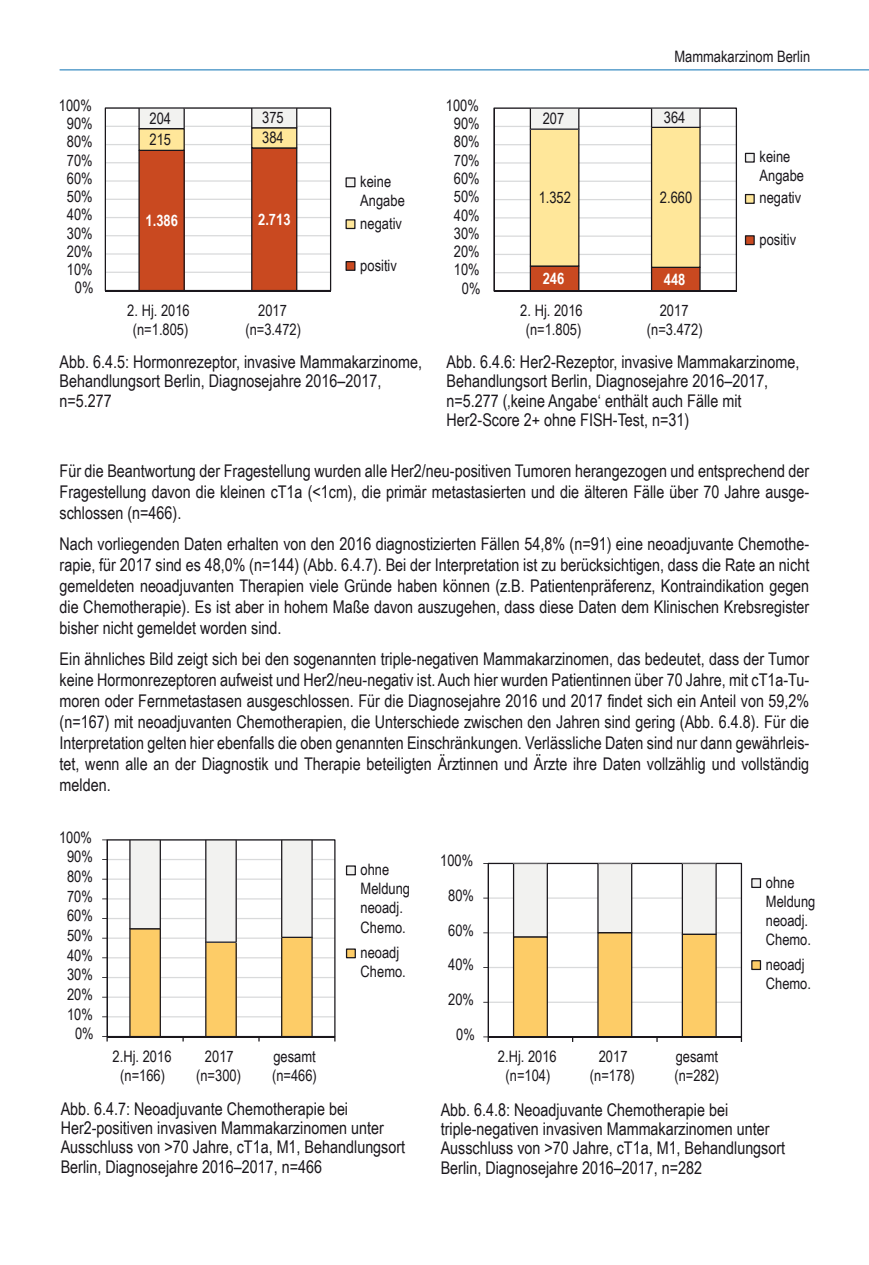
<style>
.page{position:relative;width:869px;height:1265px;background:#fff}
.page>*{position:absolute;margin:0;border:0;box-sizing:border-box;transform-origin:0 0}
.t1{font:17.5px/21px "Arial Narrow";color:#1a171c}
.t2{font:15.75px/19.2px "Arial Narrow";color:#1a171c;text-align:center}
.t3{font:700 15.75px "Arial Narrow";color:#fff}
</style>
<div class="page">
<hr style="left:60px;top:69px;width:808px;height:1px;background:#0a71b4">
<svg style="left:105px;top:107px;width:226px;height:184px"></svg>
<hr style="left:105px;top:108px;width:1px;height:183px;background:#1a171c">
<hr style="left:105px;top:290px;width:225px;height:1px;background:#1a171c">
<svg style="left:345px;top:177px;width:10px;height:10px"></svg>
<svg style="left:345px;top:219px;width:10px;height:10px"></svg>
<svg style="left:345px;top:261px;width:10px;height:10px"></svg>
<svg style="left:493px;top:108px;width:243px;height:184px"></svg>
<svg style="left:529px;top:108px;width:50px;height:182px;background:#f0cf93"></svg>
<svg style="left:650px;top:108px;width:50px;height:182px;background:#f1d094"></svg>
<hr style="left:493px;top:108px;width:1px;height:183px;background:#1a171c">
<hr style="left:494px;top:290px;width:242px;height:2px;background:#1a171c">
<svg style="left:744px;top:153px;width:10px;height:10px"></svg>
<svg style="left:744px;top:194px;width:10px;height:10px"></svg>
<svg style="left:744px;top:235px;width:10px;height:10px"></svg>
<svg style="left:106px;top:839px;width:229px;height:197px"></svg>
<svg style="left:129px;top:840px;width:32px;height:196px"></svg>
<svg style="left:205px;top:840px;width:32px;height:196px"></svg>
<svg style="left:281px;top:840px;width:31px;height:196px"></svg>
<hr style="left:107px;top:840px;width:1px;height:197px;background:#1a171c">
<hr style="left:107px;top:1036px;width:228px;height:1px;background:#1a171c">
<svg style="left:102px;top:1036px;width:6px;height:5px"></svg>
<svg style="left:346px;top:865px;width:10px;height:10px"></svg>
<svg style="left:346px;top:948px;width:10px;height:10px"></svg>
<svg style="left:488px;top:863px;width:253px;height:173px"></svg>
<svg style="left:512px;top:863px;width:35px;height:173px"></svg>
<svg style="left:597px;top:863px;width:35px;height:173px"></svg>
<svg style="left:681px;top:863px;width:35px;height:173px"></svg>
<hr style="left:487px;top:863px;width:1px;height:174px;background:#1a171c">
<hr style="left:488px;top:1036px;width:253px;height:2px;background:#1a171c">
<svg style="left:483px;top:1036px;width:5px;height:6px"></svg>
<svg style="left:751px;top:878px;width:9px;height:10px"></svg>
<svg style="left:751px;top:960px;width:9px;height:10px"></svg>
<p class="t2" style="left:674px;top:47px;width:137px">Mammakarzinom Berlin</p>
<p class="t2" style="left:59px;top:96px;width:35px">100%</p>
<p class="t2" style="left:67px;top:114px;width:27px">90%</p>
<p class="t2" style="left:149px;top:108px;width:23px">204</p>
<p class="t2" style="left:262px;top:108px;width:23px">375</p>
<p class="t2" style="left:446px;top:96px;width:35px">100%</p>
<p class="t2" style="left:453px;top:114px;width:27px">90%</p>
<p class="t2" style="left:542px;top:109px;width:23px">207</p>
<p class="t2" style="left:663px;top:108px;width:23px">364</p>
<p class="t2" style="left:67px;top:132px;width:27px">80%</p>
<p class="t2" style="left:149px;top:130px;width:23px">215</p>
<p class="t2" style="left:262px;top:128px;width:23px">384</p>
<p class="t2" style="left:453px;top:132px;width:27px">80%</p>
<p class="t2" style="left:67px;top:150px;width:27px">70%</p>
<p class="t2" style="left:67px;top:169px;width:27px">60%</p>
<p class="t2" style="left:67px;top:187px;width:27px">50%</p>
<p class="t2" style="left:67px;top:205px;width:27px">40%</p>
<p class="t2" style="left:67px;top:223px;width:27px">30%</p>
<p class="t2" style="left:67px;top:242px;width:27px">20%</p>
<p class="t2" style="left:67px;top:260px;width:27px">10%</p>
<p class="t2" style="left:75px;top:278px;width:20px">0%</p>
<p class="t3" style="left:145px;top:211px;width:34px">1.386</p>
<p class="t3" style="left:258px;top:210px;width:34px">2.713</p>
<p class="t2" style="left:360px;top:172px;width:46px;text-align:left">keine<br>Angabe</p>
<p class="t2" style="left:360px;top:213px;width:43px">negativ</p>
<p class="t2" style="left:360px;top:255px;width:38px">positiv</p>
<p class="t2" style="left:453px;top:150px;width:27px">70%</p>
<p class="t2" style="left:453px;top:169px;width:27px">60%</p>
<p class="t2" style="left:453px;top:187px;width:27px">50%</p>
<p class="t2" style="left:453px;top:205px;width:27px">40%</p>
<p class="t2" style="left:453px;top:224px;width:27px">30%</p>
<p class="t2" style="left:453px;top:242px;width:27px">20%</p>
<p class="t2" style="left:453px;top:260px;width:27px">10%</p>
<p class="t2" style="left:461px;top:278px;width:20px">0%</p>
<p class="t2" style="left:538px;top:188px;width:34px">1.352</p>
<p class="t2" style="left:659px;top:187px;width:34px">2.660</p>
<p class="t3" style="left:542px;top:269px;width:23px">246</p>
<p class="t3" style="left:663px;top:270px;width:23px">448</p>
<p class="t2" style="left:759px;top:147px;width:46px;text-align:left">keine<br>Angabe</p>
<p class="t2" style="left:759px;top:188px;width:43px">negativ</p>
<p class="t2" style="left:759px;top:229px;width:38px">positiv</p>
<p class="t2" style="left:127px;top:300px;width:64px">2. Hj. 2016 (n=1.805)</p>
<p class="t2" style="left:245px;top:300px;width:57px">2017 (n=3.472)</p>
<p class="t2" style="left:520px;top:301px;width:64px">2. Hj. 2016 (n=1.805)</p>
<p class="t2" style="left:646px;top:301px;width:57px">2017 (n=3.472)</p>
<p class="t1" style="left:60px;top:352px;width:364px;line-height:19.2px">Abb. 6.4.5: Hormonrezeptor, invasive Mammakarzinome,<br>Behandlungsort Berlin, Diagnosejahre 2016–2017, n=5.277</p>
<p class="t1" style="left:446px;top:352px;width:354px;line-height:19.2px">Abb. 6.4.6: Her2-Rezeptor, invasive Mammakarzinome, Behandlungsort Berlin, Diagnosejahre 2016–2017, n=5.277 (‚keine Angabe‘ enthält auch Fälle mit Her2-Score 2+ ohne FISH-Test, n=31)</p>
<p class="t1" style="left:60px;top:460px;width:750px;text-align:justify">Für die Beantwortung der Fragestellung wurden alle Her2/neu-positiven Tumoren herangezogen und entsprechend der Fragestellung davon die kleinen cT1a (&lt;1cm), die primär metastasierten und die älteren Fälle über 70 Jahre ausge&shy;schlossen (n=466).</p>
<p class="t1" style="left:60px;top:533px;width:750px;text-align:justify">Nach vorliegenden Daten erhalten von den 2016 diagnostizierten Fällen 54,8% (n=91) eine neoadjuvante Chemothe&shy;rapie, für 2017 sind es 48,0% (n=144) (Abb. 6.4.7). Bei der Interpretation ist zu berücksichtigen, dass die Rate an nicht gemeldeten neoadjuvanten Therapien viele Gründe haben können (z.B. Patientenpräferenz, Kontraindikation gegen die Chemotherapie). Es ist aber in hohem Maße davon auszugehen, dass diese Daten dem Klinischen Krebsregister bisher nicht gemeldet worden sind.</p>
<p class="t1" style="left:60px;top:648px;width:751px;text-align:justify">Ein ähnliches Bild zeigt sich bei den sogenannten triple-negativen Mammakarzinomen, das bedeutet, dass der Tumor keine Hormonrezeptoren aufweist und Her2/neu-negativ ist. Auch hier wurden Patientinnen über 70 Jahre, mit cT1a-Tu&shy;moren oder Fernmetastasen ausgeschlossen. Für die Diagnosejahre 2016 und 2017 findet sich ein Anteil von 59,2% (n=167) mit neoadjuvanten Chemotherapien, die Unterschiede zwischen den Jahren sind gering (Abb. 6.4.8). Für die Interpretation gelten hier ebenfalls die oben genannten Einschränkungen. Verlässliche Daten sind nur dann gewährleis&shy;tet, wenn alle an der Diagnostik und Therapie beteiligten Ärztinnen und Ärzte ihre Daten vollzählig und vollständig melden.</p>
<p class="t2" style="left:59px;top:827px;width:35px">100%</p>
<p class="t2" style="left:67px;top:847px;width:27px">90%</p>
<p class="t2" style="left:67px;top:867px;width:27px">80%</p>
<p class="t2" style="left:67px;top:886px;width:27px">70%</p>
<p class="t2" style="left:67px;top:906px;width:27px">60%</p>
<p class="t2" style="left:67px;top:926px;width:27px">50%</p>
<p class="t2" style="left:67px;top:945px;width:27px">40%</p>
<p class="t2" style="left:67px;top:965px;width:27px">30%</p>
<p class="t2" style="left:67px;top:985px;width:27px">20%</p>
<p class="t2" style="left:67px;top:1004px;width:27px">10%</p>
<p class="t2" style="left:75px;top:1024px;width:20px">0%</p>
<p class="t2" style="left:112px;top:1046px;width:60px">2.Hj. 2016 (n=166)</p>
<p class="t2" style="left:196px;top:1046px;width:46px">2017 (n=300)</p>
<p class="t2" style="left:272px;top:1046px;width:46px;text-align:left">gesamt (n=466)</p>
<p class="t2" style="left:360px;top:860px;width:51px;text-align:left">ohne<br>Meldung neoadj.<br>Chemo.</p>
<p class="t2" style="left:360px;top:943px;width:47px;text-align:left">neoadj<br>Chemo.</p>
<p class="t1" style="left:61px;top:1099px;width:346px;line-height:19.2px">Abb. 6.4.7: Neoadjuvante Chemotherapie bei Her2-positiven invasiven Mammakarzinomen unter Ausschluss von &gt;70 Jahre, cT1a, M1, Behandlungsort Berlin, Diagnosejahre 2016–2017, n=466</p>
<p class="t2" style="left:440px;top:851px;width:35px">100%</p>
<p class="t2" style="left:448px;top:886px;width:27px">80%</p>
<p class="t2" style="left:448px;top:920px;width:27px">60%</p>
<p class="t2" style="left:448px;top:955px;width:27px">40%</p>
<p class="t2" style="left:448px;top:990px;width:27px">20%</p>
<p class="t2" style="left:456px;top:1024px;width:20px">0%</p>
<p class="t2" style="left:497px;top:1047px;width:60px">2.Hj. 2016 (n=104)</p>
<p class="t2" style="left:589px;top:1047px;width:46px">2017 (n=178)</p>
<p class="t2" style="left:674px;top:1047px;width:46px;text-align:left">gesamt (n=282)</p>
<p class="t2" style="left:765px;top:872px;width:51px;text-align:left">ohne<br>Meldung neoadj.<br>Chemo.</p>
<p class="t2" style="left:765px;top:954px;width:47px;text-align:left">neoadj<br>Chemo.</p>
<p class="t1" style="left:440px;top:1100px;width:346px;line-height:19.2px">Abb. 6.4.8: Neoadjuvante Chemotherapie bei triple-negativen invasiven Mammakarzinomen unter Ausschluss von &gt;70 Jahre, cT1a, M1, Behandlungsort Berlin, Diagnosejahre 2016–2017, n=282</p>
</div>
